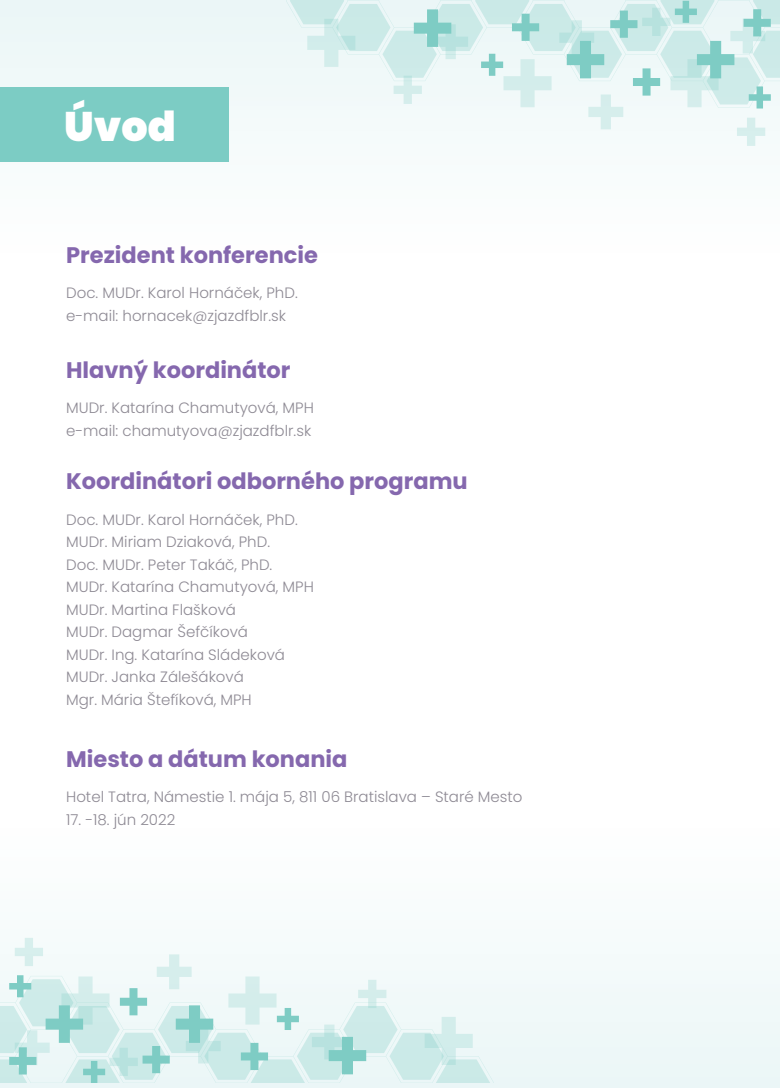
<style>
.page{position:relative;width:780px;height:1088px;background:#fff}
.page>*{position:absolute;margin:0;border:0;box-sizing:border-box;transform-origin:0 0}
.t1{font:900 41.25px "Poppins";color:#fff}
.t2{font:700 22.5px "Poppins";color:#8568ae}
.t3{font:300 15px/22.5px "Poppins";color:#8e8a94}
</style>
<div class="page">
<div style="left:0;top:0;width:780px;height:1088px;background:linear-gradient(to bottom,#f9fdfd,#fafdfd)"></div>
<svg style="left:290px;top:1px;width:490px;height:145px"></svg>
<svg style="left:0;top:938px;width:490px;height:145px"></svg>
<div style="left:0;top:88px;width:228px;height:74px;background:#7cccc4"></div>
<h1 class="t1" style="left:64px;top:102px;width:113px">Úvod</h1>
<h2 class="t2" style="left:66px;top:242px;width:253px">Prezident konferencie</h2>
<p class="t3" style="left:66px;top:282px;width:233px">Doc. MUDr. Karol Hornáček, PhD. e-mail: hornacek@zjazdfblr.sk</p>
<h2 class="t2" style="left:66px;top:357px;width:226px">Hlavný koordinátor</h2>
<p class="t3" style="left:66px;top:397px;width:249px">MUDr. Katarína Chamutyová, MPH e-mail: chamutyova@zjazdfblr.sk</p>
<h2 class="t2" style="left:66px;top:468px;width:403px">Koordinátori odborného programu</h2>
<p class="t3" style="left:66px;top:508px;width:249px">Doc. MUDr. Karol Hornáček, PhD.<br>MUDr. Miriam Dziaková, PhD.<br>Doc. MUDr. Peter Takáč, PhD.<br>MUDr. Katarína Chamutyová, MPH<br>MUDr. Martina Flašková<br>MUDr. Dagmar Šefčíková<br>MUDr. Ing. Katarína Sládeková<br>MUDr. Janka Zálešáková<br>Mgr. Mária Štefíková, MPH</p>
<h2 class="t2" style="left:66px;top:746px;width:283px">Miesto a dátum konania</h2>
<p class="t3" style="left:66px;top:786px;width:458px">Hotel Tatra, Námestie 1. mája 5, 811 06 Bratislava – Staré Mesto</p>
<p class="t3" style="left:66px;top:808px;width:111px">17. -18. jún 2022</p>
</div>
